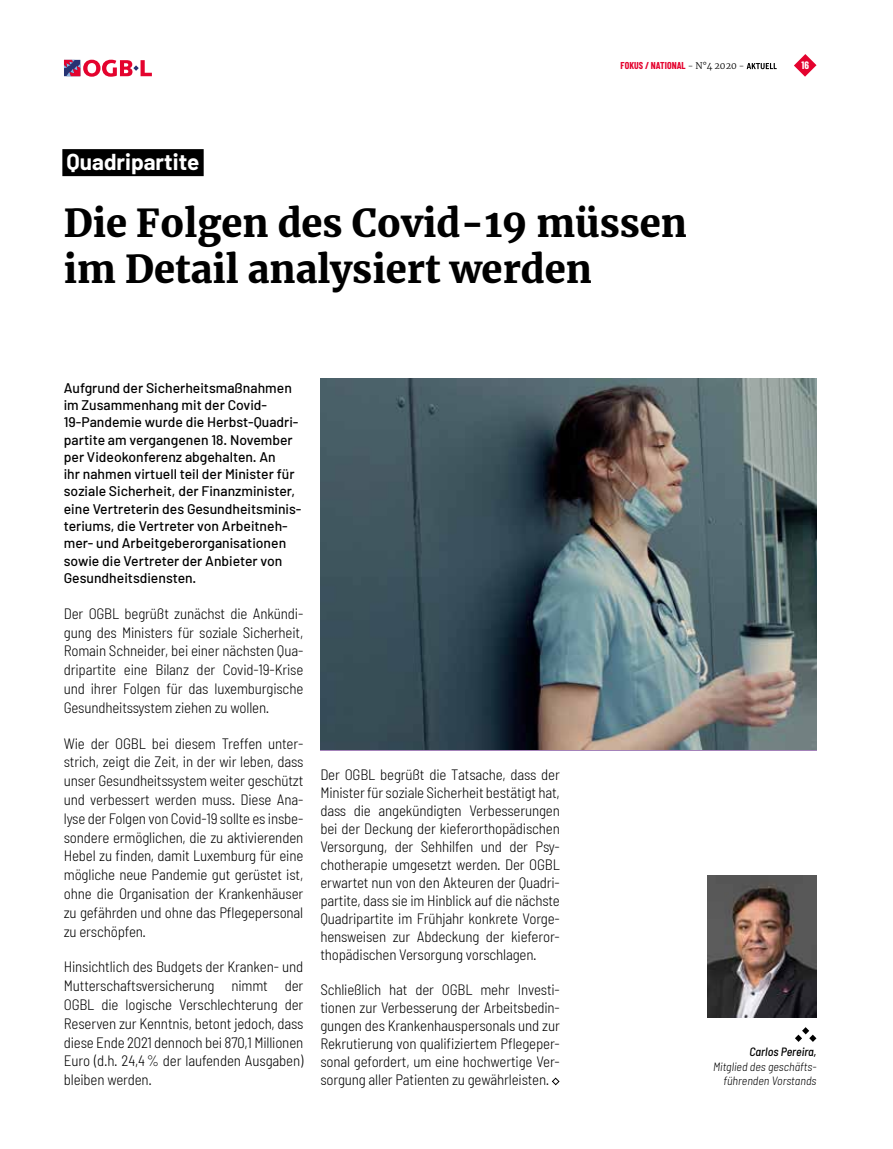
<style>
.page{position:relative;width:893px;height:1149px;background:#fff}
.page>*{position:absolute;margin:0;border:0;box-sizing:border-box;transform-origin:0 0}
.t1{font:900 37.95px/45.6px "Merriweather";color:#000}
.t2{font:700 22.5px "Barlow";color:#fff}
.t3{font:300 semi-condensed 15px/18.8px "Barlow";letter-spacing:-.01em;color:#000;text-align:justify}
.t4{font:500 13.95px/17.2px "Barlow";color:#000}
.t5{font:italic 300 semi-condensed 12px/14.4px "Barlow";color:#000;text-align:right}
.t6{font:italic 500 semi-condensed 12px "Barlow";color:#000}
.t7{font:700 10.5px "Barlow Condensed";color:#fff}
.t8{font:700 9.75px "Barlow Condensed";color:#e4032e}
.s1{font-family:"Merriweather";font-weight:300;font-size:9px;color:#000}
</style>
<div class="page">
<svg style="left:64px;top:60px;width:88px;height:17px"></svg>
<svg style="left:794px;top:54px;width:22px;height:23px"></svg>
<svg style="left:747px;top:63px;width:30px;height:6px"></svg>
<img style="left:707px;top:875px;width:109px;height:142px">
<svg style="left:795px;top:1027px;width:21px;height:14px"></svg>
<svg style="left:552px;top:1077px;width:8px;height:8px"></svg>
<div style="left:62px;top:149px;width:142px;height:27px;background:#000"></div>
<img style="left:320px;top:378px;width:496px;height:371px">
<h2 class="t2" style="left:67px;top:148px;width:134px">Quadripartite</h2>
<p class="t8" style="left:621px;top:60px;width:125px">FOKUS / NATIONAL <span class="s1">- N°4 2020 -</span></p>
<p class="t7" style="left:802px;top:58px;width:9px">16</p>
<h1 class="t1" style="left:64px;top:199px;width:625px">Die Folgen des Covid-19 müssen im Detail analysiert werden</h1>
<p class="t4" style="left:64px;top:378px;width:239px">Aufgrund der Sicherheitsmaßnahmen im Zusammenhang mit der Covid-19-Pandemie wurde die Herbst-Quadri&shy;partite am vergangenen 18. November per Videokonferenz abgehalten. An<br>ihr nahmen virtuell teil der Minister für soziale Sicherheit, der Finanzminister, eine Vertreterin des Gesundheitsminis&shy;teriums, die Vertreter von Arbeitneh&shy;mer- und Arbeitgeberorganisationen sowie die Vertreter der Anbieter von Gesundheitsdiensten.</p>
<p class="t3" style="left:64px;top:603px;width:241px">Der OGBL begrüßt zunächst die Ankündi&shy;gung des Ministers für soziale Sicherheit, Romain Schneider, bei einer nächsten Qua&shy;dripartite eine Bilanz der Covid-19-Krise und ihrer Folgen für das luxemburgische Gesundheitssystem ziehen zu wollen.</p>
<p class="t3" style="left:64px;top:733px;width:241px">Wie der OGBL bei diesem Treffen unter&shy;strich, zeigt die Zeit, in der wir leben, dass unser Gesundheitssystem weiter geschützt und verbessert werden muss. Diese Ana&shy;lyse der Folgen von Covid-19 sollte es insbe&shy;sondere ermöglichen, die zu aktivierenden Hebel zu finden, damit Luxemburg für eine mögliche neue Pandemie gut gerüstet ist, ohne die Organisation der Krankenhäuser zu gefährden und ohne das Pflegepersonal zu erschöpfen.</p>
<p class="t3" style="left:64px;top:956px;width:241px">Hinsichtlich des Budgets der Kranken- und Mutterschaftsversicherung nimmt der OGBL die logische Verschlechterung der Reserven zur Kenntnis, betont jedoch, dass diese Ende 2021 dennoch bei 870,1 Millionen Euro (d.h. 24,4% der laufenden Ausgaben) bleiben werden.</p>
<p class="t3" style="left:320px;top:764px;width:241px;line-height:18px">Der OGBL begrüßt die Tatsache, dass der Minister für soziale Sicherheit bestätigt hat, dass die angekündigten Verbesserungen bei der Deckung der kieferorthopädischen Versorgung, der Sehhilfen und der Psy&shy;chotherapie umgesetzt werden. Der OGBL erwartet nun von den Akteuren der Quadri&shy;partite, dass sie im Hinblick auf die nächste Quadripartite im Frühjahr konkrete Vorge&shy;hensweisen zur Abdeckung der kieferor&shy;thopädischen Versorgung vorschlagen.</p>
<p class="t3" style="left:320px;top:979px;width:241px;line-height:18px">Schließlich hat der OGBL mehr Investi&shy;tionen zur Verbesserung der Arbeitsbedin&shy;gungen des Krankenhauspersonals und zur Rekrutierung von qualifiziertem Pflegeper&shy;sonal gefordert, um eine hochwertige Ver&shy;sorgung aller Patienten zu gewährleisten.</p>
<p class="t6" style="left:749px;top:1044px;width:68px">Carlos Pereira,</p>
<p class="t5" style="left:713px;top:1058px;width:105px">Mitglied des geschäfts&shy;führenden Vorstands</p>
</div>
